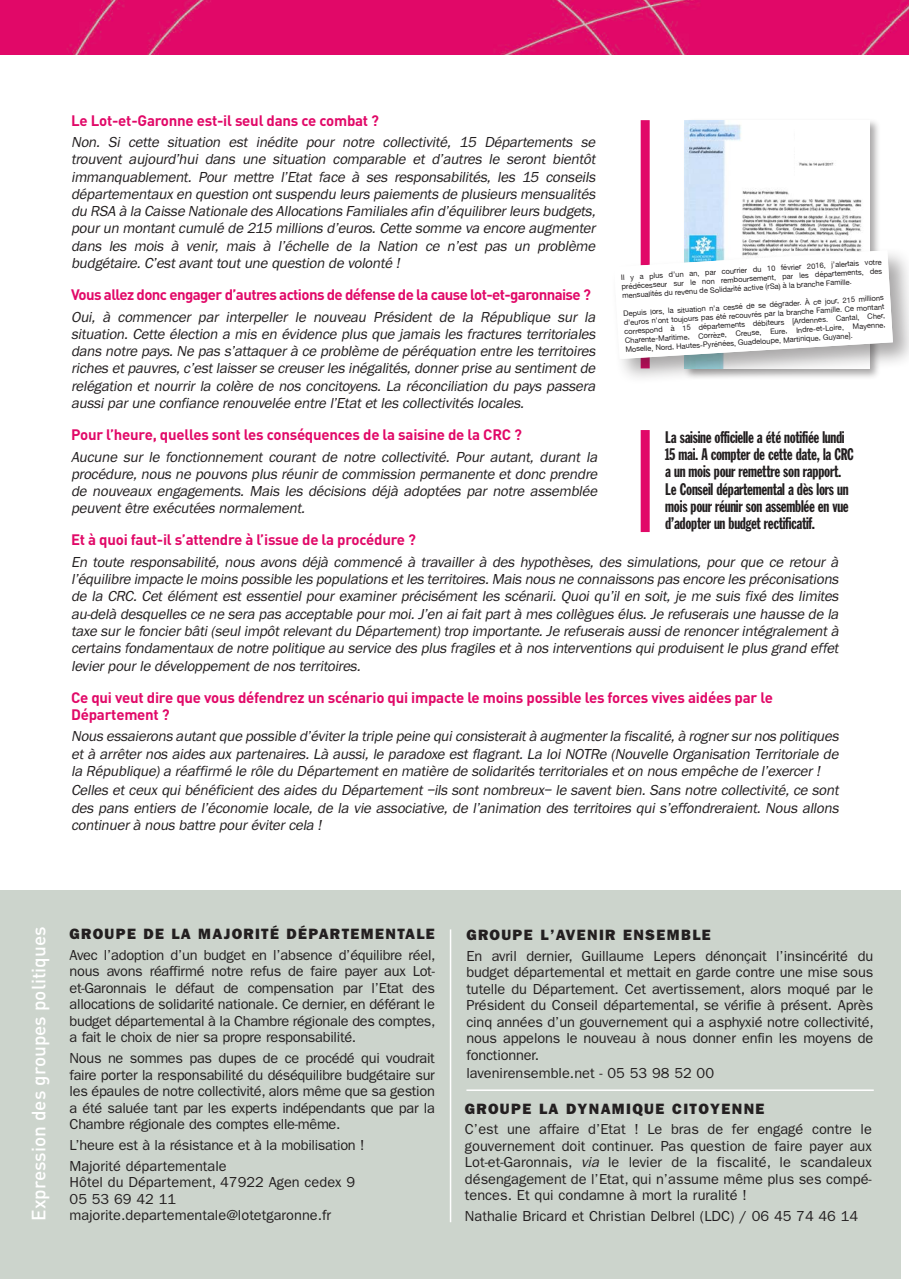
<style>
.page{position:relative;width:909px;height:1279px;background:#fff}
.page>*{position:absolute;margin:0;border:0;box-sizing:border-box;transform-origin:0 0}
.t1{font:500 19.05px "DIN";color:#fff}
.t2{font:16.5px/17.2px "Franklin Gothic Extra Cond";letter-spacing:-.015em;color:#231f20}
.t3{font:italic 15px/17.2px "Franklin Got ITC";letter-spacing:-.015em;color:#231f20;text-align:justify}
.t4{font:700 15px/17.2px "DIN";letter-spacing:-.015em;color:#e10968}
.t5{font:800 15px "Franklin Gothic";letter-spacing:.09em;color:#231f20}
.t6{font:700 15px "DIN";letter-spacing:-.04em;color:#e10968}
.t7{font:14.55px/16.5px "ITC Franklin Gothic Std";color:#231f20;text-align:justify}
.t8{font:14.55px/20.7px "ITC Franklin Gothic Std";letter-spacing:-.02em;color:#231f20}
.t9{font:7.5px/9px "Helvetica Neue";color:#231f20;text-align:justify}
.s1{font-style:italic}
</style>
<div class="page">
<img style="left:0;top:0;width:909px;height:54px">
<div style="left:683px;top:118px;width:198px;height:262px;background:#231f20;opacity:.39"></div>
<img style="left:685px;top:120px;width:185px;height:126px">
<div style="left:641px;top:430px;width:9px;height:102px;background:#e10968"></div>
<div style="left:641px;top:120px;width:9px;height:248px;background:#e10968"></div>
<div style="left:795px;top:129px;width:59px;height:50px;background:#fff"></div>
<img style="left:799px;top:162px;width:35px;height:4px">
<img style="left:690px;top:170px;width:33px;height:13px">
<div style="left:610px;top:246px;width:299px;height:138px;background:#231f20;opacity:.39"></div>
<svg style="left:614px;top:250px;width:279px;height:109px"></svg>
<div style="left:0;top:890px;width:901px;height:388px;background:#ccd4cc"></div>
<hr style="left:450px;top:929px;width:1px;height:293px;background:#fff">
<hr style="left:466px;top:1089px;width:408px;height:1px;background:#fff">
<p class="t4" style="left:71px;top:111px;width:309px">Le Lot-et-Garonne est-il seul dans ce combat ?</p>
<p class="t3" style="left:71px;top:134px;width:529px">Non. Si cette situation est inédite pour notre collectivité, 15 Départements se trouvent aujourd’hui dans une situation comparable et d’autres le seront bientôt immanquablement. Pour mettre l’Etat face à ses responsabilités, les 15 conseils départementaux en question ontsuspendu leurs paiements de plusieurs mensualités du RSA à la Caisse Nationale des Allocations Familiales afin d’équilibrerleurs budgets, pourun montantcumulé de 215 millions d’euros.Cette somme va encore augmenter dans les mois à venir, mais à l’échelle de la Nation ce n’est pas un problème budgétaire.C’estavanttoutune question de volonté !</p>
<p class="t6" style="left:71px;top:285px;width:521px">Vous allez donc engager d’autres actions de défense de la cause lot-et-garonnaise ?</p>
<p class="t3" style="left:71px;top:308px;width:529px">Oui, à commencer par interpeller le nouveau Président de la République sur la situation. Cette élection a mis en évidence plus que jamais les fractures territoriales dans notre pays.Ne pas s’attaquerà ce problème de péréquation entre les territoires riches etpauvres,c’estlaisserse creuserles inégalités,donnerprise au sentimentde relégation et nourrir la colère de nos concitoyens. La réconciliation du pays passera aussiparune confiance renouvelée entre l’Etatetles collectivités locales.</p>
<p class="t4" style="left:71px;top:425px;width:452px">Pour l’heure, quelles sont les conséquences de la saisine de la CRC ?</p>
<p class="t3" style="left:71px;top:448px;width:531px">Aucune sur le fonctionnement courant de notre collectivité. Pour autant, durant la procédure, nous ne pouvons plus réunir de commission permanente et donc prendre de nouveaux engagements. Mais les décisions déjà adoptées par notre assemblée peuventêtre exécutées normalement.</p>
<p class="t4" style="left:71px;top:530px;width:346px">Et à quoi faut-il s’attendre à l’issue de la procédure ?</p>
<p class="t3" style="left:71px;top:553px;width:772px">En toute responsabilité, nous avons déjà commencé à travailler à des hypothèses, des simulations, pour que ce retour à l’équilibre impacte le moins possible les populations etles territoires.Mais nous ne connaissons pas encore les préconisations de la CRC. Cet élément est essentiel pour examiner précisément les scénarii. Quoi qu’il en soit, je me suis fixé des limites au-delà desquelles ce ne sera pas acceptable pourmoi.J’en aifaitpartà mes collègues élus.Je refuserais une hausse de la taxe surle foncierbâti(seulimpôtrelevantdu Département)trop importante.Je refuserais ausside renoncerintégralementà certains fondamentaux de notre politique au service des plus fragiles età nos interventions quiproduisentle plus grand effet levierpourle développementde nos territoires.</p>
<p class="t4" style="left:71px;top:688px;width:703px">Ce qui veut dire que vous défendrez un scénario qui impacte le moins possible les forces vives aidées par le<br>Département ?</p>
<p class="t3" style="left:71px;top:728px;width:772px">Nous essaierons autantque possible d’éviterla triple peine quiconsisteraità augmenterla fiscalité,à rognersurnos politiques et à arrêter nos aides aux partenaires. Là aussi, le paradoxe est flagrant. La loi NOTRe (Nouvelle Organisation Territoriale de la République)a réaffirmé le rôle du Départementen matière de solidarités territoriales eton nous empêche de l’exercer!</p>
<p class="t3" style="left:71px;top:782px;width:772px">Celles et ceux qui bénéficient des aides du Département –ils sont nombreux– le savent bien. Sans notre collectivité, ce sont des pans entiers de l’économie locale, de la vie associative, de l’animation des territoires qui s’effondreraient. Nous allons continuerà nous battre pourévitercela !</p>
<p class="t9" style="left:621px;top:272px;width:262px;rotate:-3deg">Il y a plus d’un an, par courrier du 10 février 2016, j’alertais votre prédécesseur sur le non remboursement, par les départements, des mensualités du revenu de Solidarité active (rSa) à la branche Famille.</p>
<p class="t9" style="left:623px;top:308px;width:263px;rotate:-3deg">Depuis lors, la situation n’a cessé de se dégrader. À ce jour, 215 millions d’euros n’ont toujours pas été recouvrés par la branche Famille. Ce montant correspond à 15 départements débiteurs [Ardennes. Cantal, Cher, Charente-Maritime, Corrèze, Creuse, Eure, Indre-et-Loire, Mayenne, Moselle, Nord, Hautes-Pyrénées, Guadeloupe, Martinique, Guyane].</p>
<p class="t2" style="left:665px;top:429px;width:190px">La saisine officielle a été notifiée lundi 15 mai. A compter de cette date, la CRC a un mois pour remettre son rapport.<br>Le Conseil départemental a dès lors un mois pour réunir son assemblée en vue d’adopter un budget rectificatif.</p>
<p class="t1" style="left:27px;top:1220px;width:295px;rotate:-90deg">Expression des groupes politiques</p>
<p class="t5" style="left:70px;top:925px;width:367px">GROUPE DE LA MAJORITÉ DÉPARTEMENTALE</p>
<p class="t7" style="left:70px;top:946px;width:367px">Avec l’adoption d’un budget en l’absence d’équilibre réel, nous avons réaffirmé notre refus de faire payer aux Lot&shy;et-Garonnais le défaut de compensation par l’Etat des allocations de solidarité nationale. Ce dernier, en déférant le budget départemental à la Chambre régionale des comptes, a fait le choix de nier sa propre responsabilité.</p>
<p class="t7" style="left:70px;top:1049px;width:367px">Nous ne sommes pas dupes de ce procédé qui voudrait faire porter la responsabilité du déséquilibre budgétaire sur les épaules de notre collectivité, alors même que sa gestion a été saluée tant par les experts indépendants que par la Chambre régionale des comptes elle-même.</p>
<p class="t8" style="left:70px;top:1134px;width:296px">L’heure est à la résistance et à la mobilisation !<br>Majorité départementale</p>
<p class="t7" style="left:70px;top:1173px;width:287px;text-align:left">Hôtel du Département, 47922 Agen cedex 9<br>05 53 69 42 11 majorite.departementale@lotetgaronne.fr</p>
<p class="t5" style="left:466px;top:926px;width:246px">GROUPE L’AVENIR ENSEMBLE</p>
<p class="t7" style="left:466px;top:947px;width:409px">En avril dernier, Guillaume Lepers dénonçait l’insincérité du budget départemental et mettait en garde contre une mise sous tutelle du Département. Cet avertissement, alors moqué par le Président du Conseil départemental, se vérifie à présent. Après cinq années d’un gouvernement qui a asphyxié notre collectivité, nous appelons le nouveau à nous donner enfin les moyens de fonctionner.</p>
<p class="t7" style="left:466px;top:1065px;width:249px">lavenirensemble.net - 05 53 98 52 00</p>
<p class="t5" style="left:465px;top:1099px;width:301px">GROUPE LA DYNAMIQUE CITOYENNE</p>
<p class="t7" style="left:465px;top:1121px;width:408px">C’est une affaire d’Etat ! Le bras de fer engagé contre le gouvernement doit continuer. Pas question de faire payer aux Lot-et-Garonnais, <span class="s1">via</span> le levier de la fiscalité, le scandaleux désengagement de l’Etat, qui n’assume même plus ses compé&shy;tences. Et qui condamne à mort la ruralité !</p>
<p class="t7" style="left:465px;top:1208px;width:395px">Nathalie Bricard et Christian Delbrel (LDC) / 06 45 74 46 14</p>
</div>
